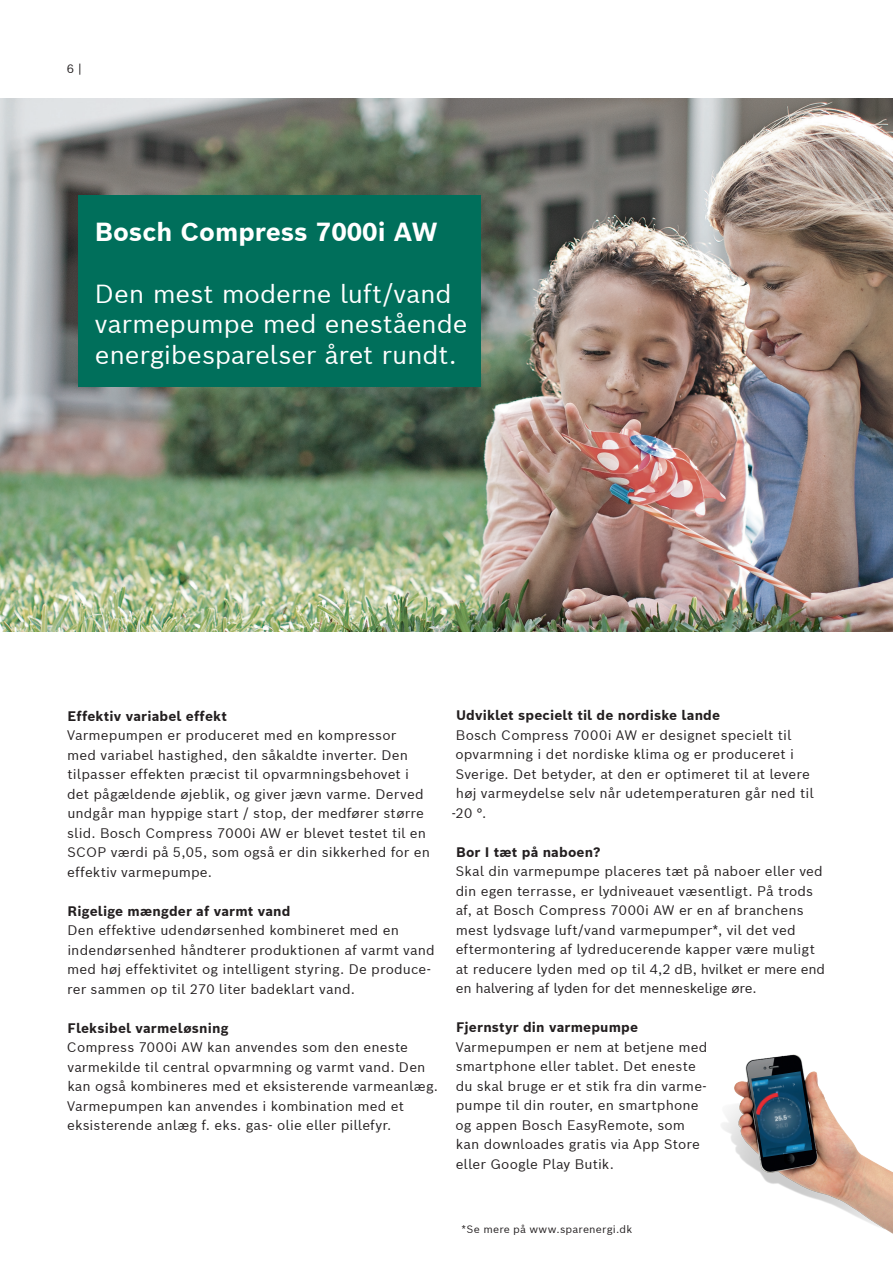
<style>
.page{position:relative;width:893px;height:1263px;background:#fff}
.page>*{position:absolute;margin:0;border:0;box-sizing:border-box;transform-origin:0 0}
.t1{font:25.5px/30.6px "Bosch Sans";letter-spacing:-.005em;color:#fff}
.t2{font:700 25.5px "Bosch Sans";color:#fff}
.t3{font:13.5px/19.5px "Bosch Sans";letter-spacing:.01em;color:#231f20}
.t4{font:700 13.5px "Bosch Sans";letter-spacing:.01em;color:#231f20}
.t5{font:12px "Bosch Sans";color:#231f20}
.t6{font:10.5px "Bosch Sans";letter-spacing:.02em;color:#231f20}
</style>
<div class="page">
<img style="left:0;top:98px;width:893px;height:533px">
<div style="left:78px;top:196px;width:402px;height:191px;background:#006f5b"></div>
<img style="left:721px;top:1054px;width:172px;height:180px">
<img style="left:751px;top:1071px;width:61px;height:86px">
<p class="t5" style="left:67px;top:60px;width:16px">6 |</p>
<h1 class="t2" style="left:95px;top:215px;width:344px">Bosch Compress 7000i AW</h1>
<h1 class="t1" style="left:95px;top:277px;width:374px">Den mest moderne luft/vand varmepumpe med enestående energibesparelser året rundt.</h1>
<p class="t4" style="left:68px;top:707px;width:161px">Effektiv variabel effekt</p>
<p class="t3" style="left:67px;top:725px;width:364px">Varmepumpen er produceret med en kompressor<br>med variabel hastighed, den såkaldte inverter. Den tilpasser effekten præcist til opvarmningsbehovet i det pågældende øjeblik, og giver jævn varme. Derved undgår man hyppige start / stop, der medfører større slid. Bosch Compress 7000i AW er blevet testet til en SCOP værdi på 5,05, som også er din sikkerhed for en effektiv varmepumpe.</p>
<p class="t4" style="left:68px;top:902px;width:224px">Rigelige mængder af varmt vand</p>
<p class="t3" style="left:67px;top:920px;width:369px">Den effektive udendørsenhed kombineret med en indendørsenhed håndterer produktionen af varmt vand med høj effektivitet og intelligent styring. De produce&shy;rer sammen op til 270 liter badeklart vand.</p>
<p class="t4" style="left:68px;top:1018px;width:162px">Fleksibel varmeløsning</p>
<p class="t3" style="left:67px;top:1037px;width:373px">Compress 7000i AW kan anvendes som den eneste varmekilde til central opvarmning og varmt vand. Den kan også kombineres med et eksisterende varmeanlæg.<br>Varmepumpen kan anvendes i kombination med et eksisterende anlæg f. eks. gas- olie eller pillefyr.</p>
<p class="t4" style="left:456px;top:706px;width:266px">Udviklet specielt til de nordiske lande</p>
<p class="t3" style="left:456px;top:725px;width:337px">Bosch Compress 7000i AW er designet specielt til</p>
<p class="t3" style="left:455px;top:744px;width:340px">opvarmning i det nordiske klima og er produceret i</p>
<p class="t3" style="left:455px;top:764px;width:356px">Sverige. Det betyder, at den er optimeret til at levere</p>
<p class="t3" style="left:456px;top:783px;width:359px">høj varmeydelse selv når udetemperaturen går ned til</p>
<p class="t3" style="left:452px;top:803px;width:36px">-20 °.</p>
<p class="t4" style="left:456px;top:843px;width:146px">Bor I tæt på naboen?</p>
<p class="t3" style="left:455px;top:861px;width:371px">Skal din varmepumpe placeres tæt på naboer eller ved din egen terrasse, er lydniveauet væsentligt. På trods af, at Bosch Compress 7000i AW er en af branchens mest lydsvage luft/vand varmepumper*, vil det ved eftermontering af lydreducerende kapper være muligt at reducere lyden med op til 4,2 dB, hvilket er mere end en halvering af lyden for det menneskelige øre.</p>
<p class="t4" style="left:456px;top:1018px;width:183px">Fjernstyr din varmepumpe</p>
<p class="t3" style="left:455px;top:1037px;width:253px">Varmepumpen er nem at betjene med smartphone eller tablet. Det eneste du skal bruge er et stik fra din varme&shy;pumpe til din router, en smartphone og appen Bosch EasyRemote, som kan downloades gratis via App Store eller Google Play Butik.</p>
<p class="t6" style="left:462px;top:1222px;width:172px">*Se mere på www.sparenergi.dk</p>
</div>
